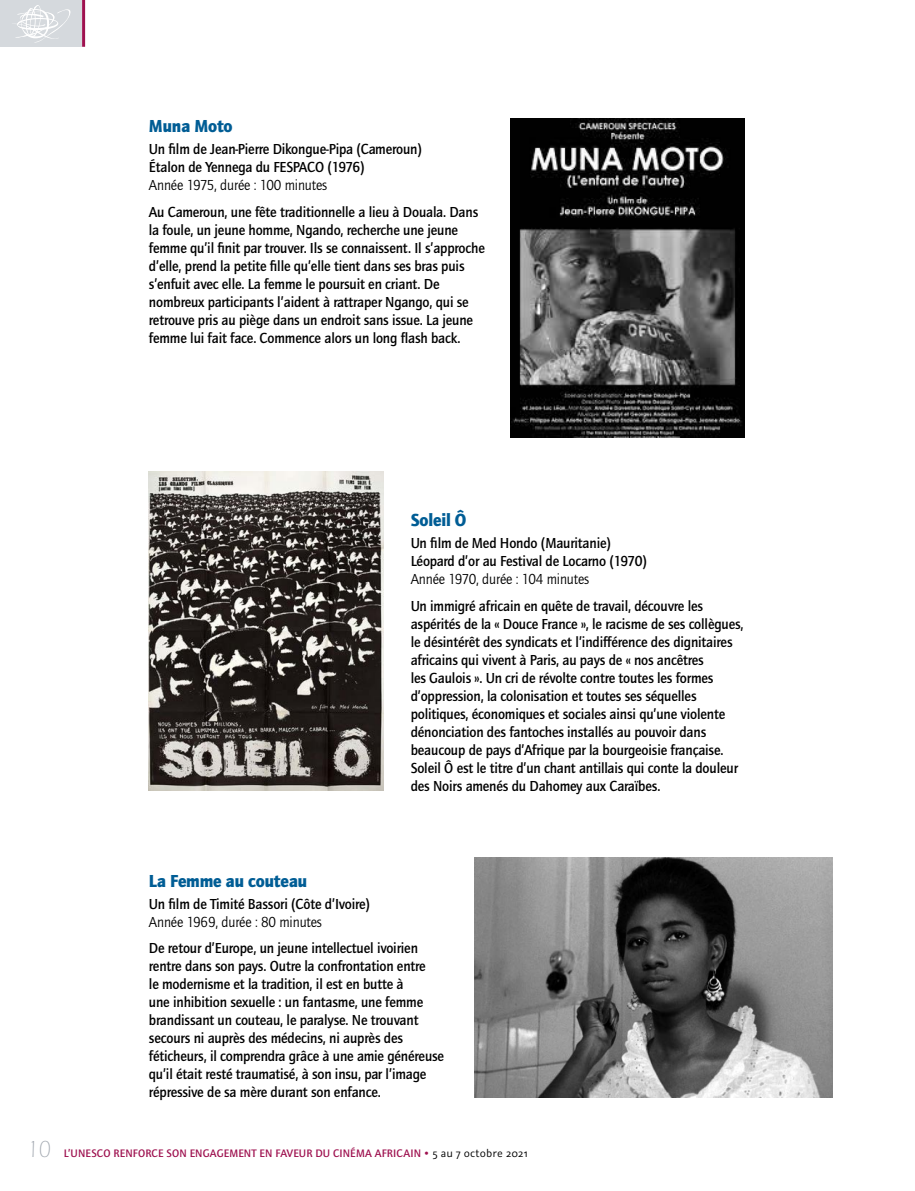
<style>
.page{position:relative;width:915px;height:1191px;background:#fff}
.page>*{position:absolute;margin:0;border:0;box-sizing:border-box;transform-origin:0 0}
.t1{font:900 18px "Quay Sans ITC Std";letter-spacing:-.01em;color:#005d95;scale:.95 1}
.t2{font:500 15px/18px "Quay Sans ITC Std";letter-spacing:-.01em;color:#000;scale:.95 1}
.t3{font:15px "Quay Sans ITC Std";letter-spacing:-.01em;color:#000;scale:.95 1}
.t4{font:500 11.25px "Quay Sans ITC Std";letter-spacing:.01em;color:#9e114f}
.s1{font-family:"ITC Eras Std";font-weight:300;font-size:24px;color:#a1a7af}
.s2{font-family:"Graublau Sans";font-weight:400;font-size:12px;color:#000}
</style>
<div class="page">
<div style="left:0;top:0;width:82px;height:47px;background:#d5d9dd"></div>
<svg style="left:15px;top:5px;width:55px;height:38px"></svg>
<hr style="left:82px;top:0;width:3px;height:47px;background:#9e114f">
<img style="left:510px;top:119px;width:234px;height:319px">
<img style="left:149px;top:472px;width:234px;height:319px">
<img style="left:474px;top:857px;width:357px;height:240px">
<p class="t1" style="left:149px;top:115px;width:90px">Muna Moto</p>
<p class="t2" style="left:149px;top:140px;width:289px">Un film de Jean-Pierre Dikongue-Pipa (Cameroun)<br>Étalon de Yennega du FESPACO (1976)</p>
<p class="t3" style="left:149px;top:176px;width:189px">Année 1975, durée : 100 minutes</p>
<p class="t2" style="left:149px;top:203px;width:355px">Au Cameroun, une fête traditionnelle a lieu à Douala. Dans la foule, un jeune homme, Ngando, recherche une jeune femme qu’il finit par trouver. Ils se connaissent. Il s’approche d’elle, prend la petite fille qu’elle tient dans ses bras puis s’enfuit avec elle. La femme le poursuit en criant. De nombreux participants l’aident à rattraper Ngango, qui se retrouve pris au piège dans un endroit sans issue. La jeune femme lui fait face. Commence alors un long flash back.</p>
<p class="t1" style="left:410px;top:509px;width:60px">Soleil Ô</p>
<p class="t2" style="left:410px;top:534px;width:250px">Un film de Med Hondo (Mauritanie)<br>Léopard d’or au Festival de Locarno (1970)</p>
<p class="t3" style="left:410px;top:570px;width:189px">Année 1970, durée : 104 minutes</p>
<p class="t2" style="left:410px;top:597px;width:352px">Un immigré africain en quête de travail, découvre les aspérités de la « Douce France », le racisme de ses collègues, le désintérêt des syndicats et l’indifférence des dignitaires africains qui vivent à Paris, au pays de « nos ancêtres<br>les Gaulois ». Un cri de révolte contre toutes les formes d’oppression, la colonisation et toutes ses séquelles politiques, économiques et sociales ainsi qu’une violente dénonciation des fantoches installés au pouvoir dans beaucoup de pays d’Afrique par la bourgeoisie française.<br>Soleil Ô est le titre d’un chant antillais qui conte la douleur des Noirs amenés du Dahomey aux Caraïbes.</p>
<p class="t1" style="left:149px;top:869px;width:168px">La Femme au couteau</p>
<p class="t2" style="left:149px;top:895px;width:234px">Un film de Timité Bassori (Côte d’Ivoire)</p>
<p class="t3" style="left:149px;top:913px;width:183px">Année 1969, durée : 80 minutes</p>
<p class="t2" style="left:149px;top:939px;width:312px">De retour d’Europe, un jeune intellectuel ivoirien rentre dans son pays. Outre la confrontation entre<br>le modernisme et la tradition, il est en butte à<br>une inhibition sexuelle : un fantasme, une femme brandissant un couteau, le paralyse. Ne trouvant secours ni auprès des médecins, ni auprès des féticheurs, il comprendra grâce à une amie généreuse qu’il était resté traumatisé, à son insu, par l’image répressive de sa mère durant son enfance.</p>
<p class="t4" style="left:27px;top:1146px;width:502px"><span class="s1">10</span> L’UNESCO RENFORCE SON ENGAGEMENT EN FAVEUR DU CINÉMA AFRICAIN • <span class="s2">5 au 7 octobre 2021</span></p>
</div>
